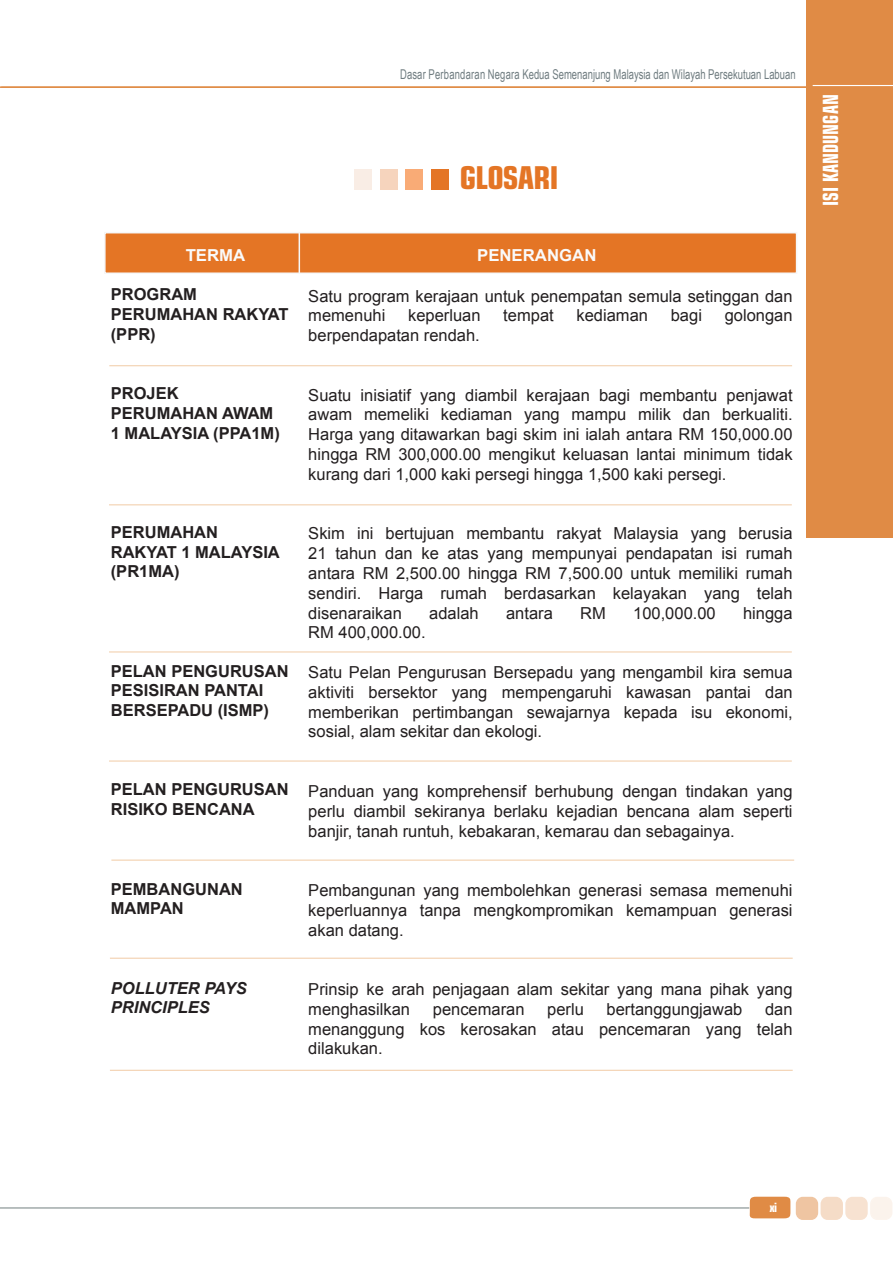
<style>
.page{position:relative;width:893px;height:1268px;background:#fff}
.page>*{position:absolute;margin:0;border:0;box-sizing:border-box;transform-origin:0 0}
.t1{font:700 condensed 31.5px "Eurostile LT Std";letter-spacing:-.025em;color:#e47525}
.t2{font:700 condensed 21px "Eurostile LT Std";letter-spacing:.005em;color:#fff;scale:.83 1}
.t3{font:16.5px/19.8px "Arial";color:#231f20;text-align:justify}
.t4{font:700 16.5px/19.8px "Arial";color:#231f20}
.t5{font:italic 700 16.5px/19.8px "Arial";color:#231f20}
.t6{font:700 16.5px "Arial";color:#fafafa}
.t7{font:13.5px "Arial Narrow";color:#6f7c80;scale:.86 1}
.t8{font:700 condensed 12.75px "Eurostile LT Std";color:#fff;scale:.96 1}
</style>
<div class="page">
<hr style="left:0;top:86px;width:813px;height:2px;background:#e08b45">
<hr style="left:0;top:1206px;width:749px;height:2px;background:#97a1a1">
<svg style="left:748px;top:1196px;width:43px;height:22px"></svg>
<div style="left:796px;top:1197px;width:21px;height:21px;background:#efc5a2;border-radius:6px"></div>
<div style="left:796px;top:1196px;width:22px;height:23px;border:2px solid #e08b45;border-radius:6px"></div>
<div style="left:821px;top:1197px;width:21px;height:21px;background:#f5dcc7;border-radius:6px"></div>
<div style="left:820px;top:1196px;width:23px;height:23px;border:2px solid #e08b45;border-radius:6px"></div>
<div style="left:846px;top:1197px;width:21px;height:21px;background:#f7e2d1;border-radius:6px"></div>
<div style="left:845px;top:1196px;width:23px;height:23px;border:2px solid #e08b45;border-radius:6px"></div>
<div style="left:871px;top:1197px;width:21px;height:21px;background:#fbf3ec;border-radius:6px"></div>
<div style="left:870px;top:1196px;width:22px;height:23px;border:2px solid #e08b45;border-radius:6px"></div>
<div style="left:806px;top:0;width:87px;height:538px;background:#e08b45"></div>
<hr style="left:813px;top:85px;width:80px;height:1px;background:#fff">
<div style="left:431px;top:169px;width:18px;height:21px;background:#e47525"></div>
<div style="left:405px;top:169px;width:18px;height:21px;background:#f9ab76"></div>
<div style="left:380px;top:169px;width:18px;height:21px;background:#f6d4bd"></div>
<div style="left:354px;top:169px;width:18px;height:21px;background:#f9ede5"></div>
<div style="left:104px;top:232px;width:693px;height:42px;background:#e47525;border:2px solid #f6f7f8"></div>
<hr style="left:299px;top:233px;width:1px;height:40px;background:#f6f7f8">
<hr style="left:109px;top:365px;width:683px;height:1px;background:#f1cba5">
<hr style="left:109px;top:504px;width:683px;height:1px;background:#f1cba5">
<hr style="left:109px;top:651px;width:683px;height:1px;background:#f1cba5">
<hr style="left:109px;top:760px;width:683px;height:1px;background:#f1cba5">
<hr style="left:111px;top:859px;width:683px;height:1px;background:#f1cba5">
<hr style="left:110px;top:957px;width:683px;height:1px;background:#f1cba5">
<hr style="left:110px;top:1069px;width:683px;height:1px;background:#f1cba5">
<p class="t7" style="left:400px;top:64px;width:462px">Dasar Perbandaran Negara Kedua Semenanjung Malaysia dan Wilayah Persekutuan Labuan</p>
<h1 class="t1" style="left:460px;top:158px;width:101px">GLOSARI</h1>
<p class="t6" style="left:186px;top:244px;width:61px">TERMA</p>
<p class="t6" style="left:477px;top:244px;width:121px">PENERANGAN</p>
<p class="t4" style="left:111px;top:285px;width:179px">PROGRAM<br>PERUMAHAN RAKYAT (PPR)</p>
<p class="t3" style="left:308px;top:286px;width:486px">Satu program kerajaan untuk penempatan semula setinggan dan memenuhi</p>
<p class="t3" style="left:408px;top:306px;width:74px">keperluan</p>
<p class="t3" style="left:503px;top:306px;width:52px">tempat</p>
<p class="t3" style="left:576px;top:306px;width:73px">kediaman</p>
<p class="t3" style="left:671px;top:306px;width:33px">bagi</p>
<p class="t3" style="left:725px;top:306px;width:69px">golongan</p>
<p class="t3" style="left:308px;top:325px;width:173px">berpendapatan rendah.</p>
<p class="t4" style="left:111px;top:384px;width:170px">PROJEK<br>PERUMAHAN AWAM<br>1 MALAYSIA (PPA1M)</p>
<p class="t4" style="left:111px;top:522px;width:171px">PERUMAHAN<br>RAKYAT 1 MALAYSIA (PR1MA)</p>
<p class="t4" style="left:111px;top:661px;width:179px">PELAN PENGURUSAN<br>PESISIRAN PANTAI<br>BERSEPADU (ISMP)</p>
<p class="t4" style="left:111px;top:780px;width:179px">PELAN PENGURUSAN<br>RISIKO BENCANA</p>
<p class="t4" style="left:111px;top:879px;width:133px">PEMBANGUNAN<br>MAMPAN</p>
<p class="t5" style="left:111px;top:978px;width:137px">POLLUTER PAYS<br>PRINCIPLES</p>
<p class="t3" style="left:308px;top:385px;width:486px">Suatu inisiatif yang diambil kerajaan bagi membantu penjawat awam memeliki kediaman yang mampu milik dan berkualiti.<br>Harga yang ditawarkan bagi skim ini ialah antara RM 150,000.00 hingga RM 300,000.00 mengikut keluasan lantai minimum tidak kurang dari 1,000 kaki persegi hingga 1,500 kaki persegi.</p>
<p class="t3" style="left:308px;top:523px;width:486px">Skim ini bertujuan membantu rakyat Malaysia yang berusia 21 tahun dan ke atas yang mempunyai pendapatan isi rumah antara RM 2,500.00 hingga RM 7,500.00 untuk memiliki rumah sendiri. Harga rumah berdasarkan kelayakan yang telah disenaraikan</p>
<p class="t3" style="left:429px;top:603px;width:51px">adalah</p>
<p class="t3" style="left:506px;top:603px;width:48px">antara</p>
<p class="t3" style="left:580px;top:603px;width:27px">RM</p>
<p class="t3" style="left:633px;top:603px;width:84px">100,000.00</p>
<p class="t3" style="left:743px;top:603px;width:51px">hingga</p>
<p class="t3" style="left:308px;top:622px;width:119px">RM 400,000.00.</p>
<p class="t3" style="left:308px;top:662px;width:486px">Satu Pelan Pengurusan Bersepadu yang mengambil kira semua aktiviti bersektor yang mempengaruhi kawasan pantai dan memberikan pertimbangan sewajarnya kepada isu ekonomi, sosial, alam sekitar dan ekologi.</p>
<p class="t3" style="left:308px;top:781px;width:486px">Panduan yang komprehensif berhubung dengan tindakan yang perlu diambil sekiranya berlaku kejadian bencana alam seperti banjir, tanah runtuh, kebakaran, kemarau dan sebagainya.</p>
<p class="t3" style="left:308px;top:880px;width:486px">Pembangunan yang membolehkan generasi semasa memenuhi keperluannya tanpa mengkompromikan kemampuan generasi akan datang.</p>
<p class="t3" style="left:308px;top:979px;width:486px">Prinsip ke arah penjagaan alam sekitar yang mana pihak yang menghasilkan</p>
<p class="t3" style="left:308px;top:999px;width:486px;text-indent:457px">dan menanggung kos kerosakan atau pencemaran yang telah dilakukan.</p>
<p class="t3" style="left:433px;top:999px;width:93px">pencemaran</p>
<p class="t3" style="left:547px;top:999px;width:38px">perlu</p>
<p class="t3" style="left:607px;top:999px;width:137px">bertanggungjawab</p>
<p class="t2" style="left:818px;top:206px;width:136px;rotate:-90deg">ISI KANDUNGAN</p>
<p class="t8" style="left:769px;top:1199px;width:10px">xi</p>
</div>
